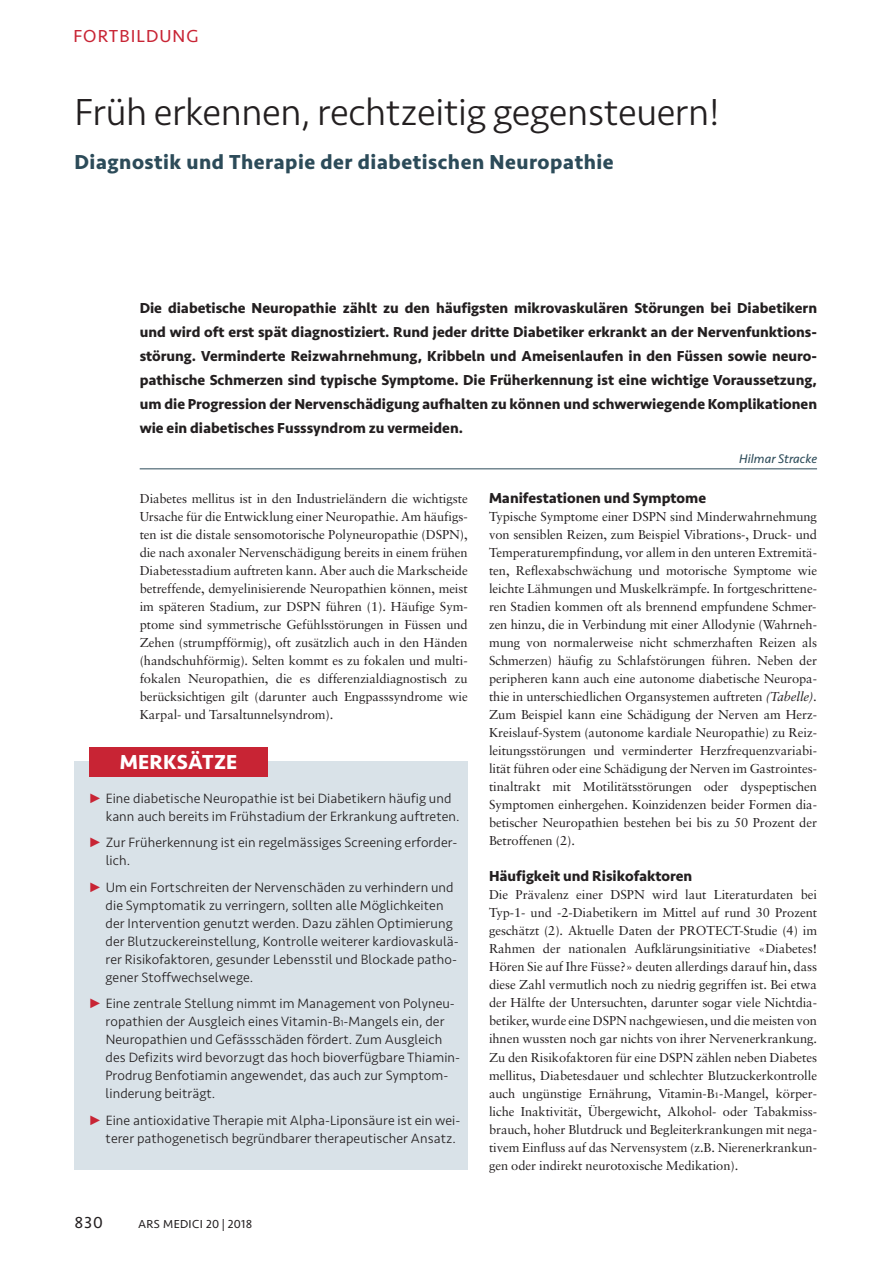
<style>
.page{position:relative;width:893px;height:1263px;background:#fff}
.page>*{position:absolute;margin:0;border:0;box-sizing:border-box;transform-origin:0 0}
.t1{font:300 39px "Seravek";letter-spacing:-.01em;color:#231f20}
.t2{font:700 21px "Seravek";letter-spacing:.025em;color:#2c4b59}
.t3{font:700 21px "Seravek";letter-spacing:.01em;color:#fff}
.t4{font:18px "Seravek";letter-spacing:.06em;color:#c82434}
.t5{font:16.5px "Seravek";color:#231f20}
.t6{font:700 15px/24px "Seravek";color:#231f20;text-align:justify}
.t7{font:300 13.95px/18px "Seravek";letter-spacing:.005em;color:#231f20}
.t8{font:12.9px/18px "Sabon";letter-spacing:-.005em;color:#231f20;text-align:justify}
.t9{font:italic 12.9px "Seravek";color:#2c4b59}
.t10{font:12px "Seravek";letter-spacing:.025em;color:#231f20}
.s1{font-style:italic}
.s2{font-size:8.1px}
.s3{font-size:8.85px}
</style>
<div class="page">
<hr style="left:140px;top:468px;width:677px;height:1px;background:#2c4b59">
<div style="left:74px;top:762px;width:394px;height:408px;background:#d9e2e8"></div>
<div style="left:89px;top:747px;width:179px;height:30px;background:#c82434"></div>
<h3 class="t4" style="left:73px;top:22px;width:127px">FORTBILDUNG</h3>
<h1 class="t1" style="left:74px;top:89px;width:647px">Früh erkennen, rechtzeitig gegensteuern!</h1>
<h2 class="t2" style="left:74px;top:146px;width:541px">Diagnostik und Therapie der diabetischen Neuropathie</h2>
<p class="t6" style="left:140px;top:296px;width:679px">Die diabetische Neuropathie zählt zu den häufigsten mikrovaskulären Störungen bei Diabetikern und wird oft erst spät diagnostiziert. Rund jeder dritte Diabetiker erkrankt an der Nervenfunktions&shy;störung. Verminderte Reizwahrnehmung, Kribbeln und Ameisenlaufen in den Füssen sowie neuro&shy;pathische Schmerzen sind typische Symptome. Die Früherkennung ist eine wichtige Voraussetzung, um die Progression der Nervenschädigung aufhalten zu können und schwerwiegende Komplikationen wie ein diabetisches Fusssyndrom zu vermeiden.</p>
<p class="t9" style="left:739px;top:449px;width:79px">Hilmar Stracke</p>
<p class="t8" style="left:140px;top:491px;width:330px">Diabetes mellitus ist in den Industrieländern die wichtigste Ursache für die Entwicklung einer Neuropathie. Am häufigs&shy;ten ist die distale sensomotorische Polyneuropathie (DSPN), die nach axonaler Nervenschädigung bereits in einem frühen Diabetesstadium auftreten kann. Aber auch die Markscheide betreffende, demyelinisierende Neuropathien können, meist im späteren Stadium, zur DSPN führen (1). Häufige Sym&shy;ptome sind symmetrische Gefühlsstörungen in Füssen und Zehen (strumpfförmig), oft zusätzlich auch in den Händen (handschuhförmig). Selten kommt es zu fokalen und multi&shy;fokalen Neuropathien, die es differenzialdiagnostisch zu berücksichtigen gilt (darunter auch Engpasssyndrome wie Karpal- und Tarsaltunnelsyndrom).</p>
<p class="t6" style="left:489px;top:486px;width:219px">Manifestationen und Symptome</p>
<p class="t8" style="left:489px;top:509px;width:330px">Typische Symptome einer DSPN sind Minderwahrnehmung von sensiblen Reizen, zum Beispiel Vibrations-, Druck- und Temperaturempfindung, vor allem in den unteren Extremitä&shy;ten, Reflexabschwächung und motorische Symptome wie leichte Lähmungen und Muskelkrämpfe. In fortgeschrittene&shy;ren Stadien kommen oft als brennend empfundene Schmer&shy;zen hinzu, die in Verbindung mit einer Allodynie (Wahrneh&shy;mung von normalerweise nicht schmerzhaften Reizen als Schmerzen) häufig zu Schlafstörungen führen. Neben der peripheren kann auch eine autonome diabetische Neuropa&shy;thie in unterschiedlichen Organsystemen auftreten <span class="s1">(Tabelle).<br></span>Zum Beispiel kann eine Schädigung der Nerven am Herz-Kreislauf-System (autonome kardiale Neuropathie) zu Reiz&shy;leitungsstörungen und verminderter Herzfrequenzvariabi&shy;lität führen oder eine Schädigung der Nerven im Gastrointes&shy;tinaltrakt mit Motilitätsstörungen oder dyspeptischen Symptomen einhergehen. Koinzidenzen beider Formen dia&shy;betischer Neuropathien bestehen bei bis zu 50 Prozent der Betroffenen (2).</p>
<p class="t6" style="left:489px;top:864px;width:205px">Häufigkeit und Risikofaktoren</p>
<p class="t8" style="left:489px;top:887px;width:330px">Die Prävalenz einer DSPN wird laut Literaturdaten bei Typ-1- und -2-Diabetikern im Mittel auf rund 30 Prozent geschätzt (2). Aktuelle Daten der PROTECT-Studie (4) im Rahmen der nationalen Aufklärungsinitiative «Diabetes!<br>Hören Sie auf Ihre Füsse?» deuten allerdings darauf hin, dass diese Zahl vermutlich noch zu niedrig gegriffen ist. Bei etwa der Hälfte der Untersuchten, darunter sogar viele Nichtdia&shy;betiker, wurde eine DSPN nachgewiesen, und die meisten von ihnen wussten noch gar nichts von ihrer Nervenerkrankung.<br>Zu den Risikofaktoren für eine DSPN zählen neben Diabetes mellitus, Diabetesdauer und schlechter Blutzuckerkontrolle auch ungünstige Ernährung, Vitamin-B<span class="s2">1</span>-Mangel, körper&shy;liche Inaktivität, Übergewicht, Alkohol- oder Tabakmiss&shy;brauch, hoher Blutdruck und Begleiterkrankungen mit nega&shy;tivem Einfluss auf das Nervensystem (z.B. Nierenerkrankun&shy;gen oder indirekt neurotoxische Medikation).</p>
<h2 class="t3" style="left:120px;top:745px;width:119px">MERKSÄTZE</h2>
<p class="t7" style="left:106px;top:789px;width:355px">Eine diabetische Neuropathie ist bei Diabetikern häufig und kann auch bereits im Frühstadium der Erkrankung auftreten.</p>
<p class="t7" style="left:106px;top:834px;width:353px">Zur Früherkennung ist ein regelmässiges Screening erforder&shy;lich.</p>
<p class="t7" style="left:106px;top:878px;width:355px">Um ein Fortschreiten der Nervenschäden zu verhindern und die Symptomatik zu verringern, sollten alle Möglichkeiten der Intervention genutzt werden. Dazu zählen Optimierung der Blutzuckereinstellung, Kontrolle weiterer kardiovaskulä&shy;rer Risikofaktoren, gesunder Lebensstil und Blockade patho&shy;gener Stoffwechselwege.</p>
<p class="t7" style="left:106px;top:995px;width:356px">Eine zentrale Stellung nimmt im Management von Polyneu&shy;ropathien der Ausgleich eines Vitamin-B<span class="s3">1</span>-Mangels ein, der Neuropathien und Gefässschäden fördert. Zum Ausgleich des Defizits wird bevorzugt das hoch bioverfügbare Thiamin-Prodrug Benfotiamin angewendet, das auch zur Symptom&shy;linderung beiträgt.</p>
<p class="t7" style="left:106px;top:1111px;width:356px">Eine antioxidative Therapie mit Alpha-Liponsäure ist ein wei&shy;terer pathogenetisch begründbarer therapeutischer Ansatz.</p>
<p class="t5" style="left:74px;top:1209px;width:30px">830</p>
<p class="t10" style="left:138px;top:1214px;width:115px">ARS MEDICI 20 | 2018</p>
</div>
